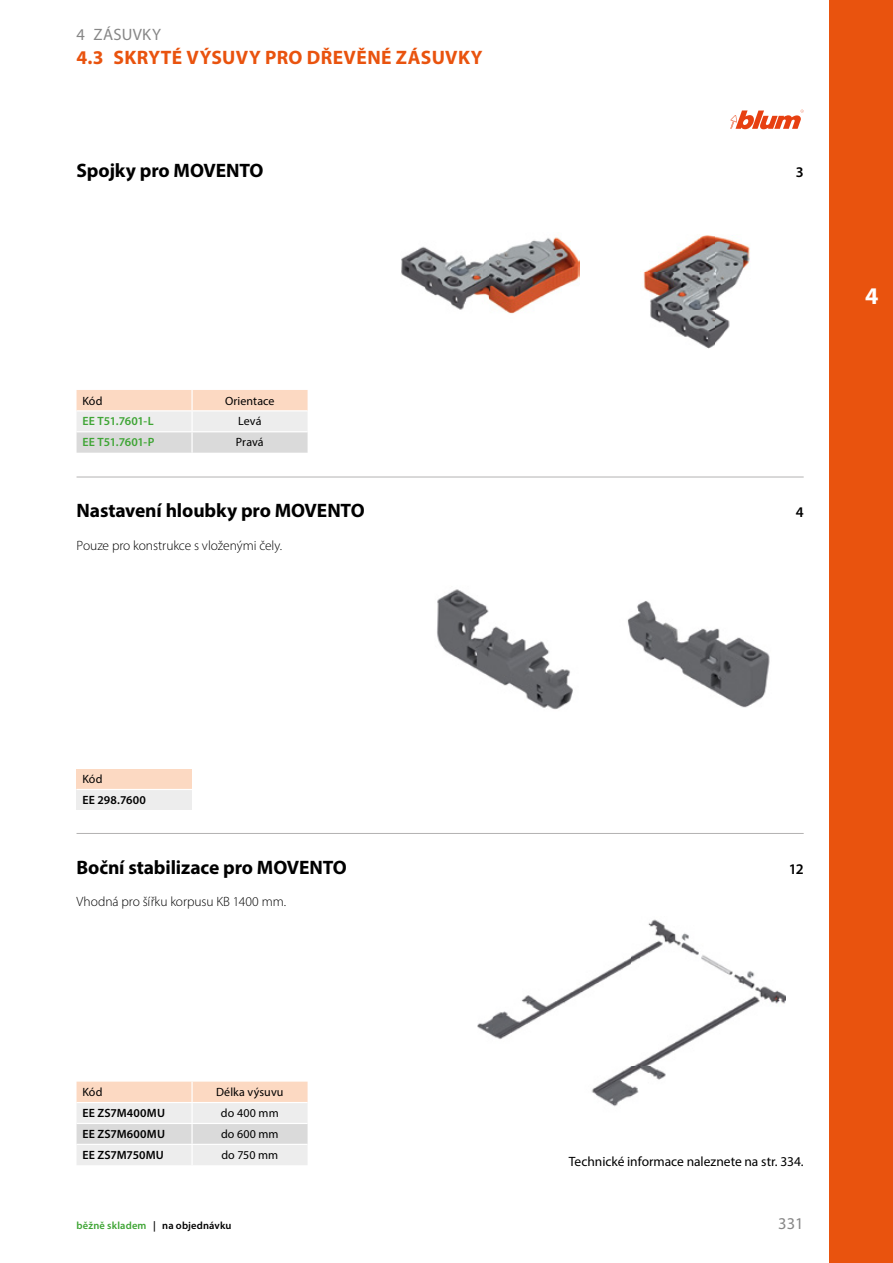
<style>
.page{position:relative;width:893px;height:1263px;background:#fff}
.page>*{position:absolute;margin:0;border:0;box-sizing:border-box;transform-origin:0 0}
.t1{font:700 24px "Myriad Pro";color:#fff}
.t2{font:700 19.5px "Myriad Pro";letter-spacing:-.005em;color:#000}
.t3{font:700 19.5px "Myriad Pro";letter-spacing:.02em;color:#e9530e}
.t4{font:16.5px "Myriad Pro";letter-spacing:.02em;color:#878787}
.t5{font:600 14.85px "Myriad Pro";color:#000}
.t6{font:300 13.5px "Myriad Pro";letter-spacing:-.005em;color:#000}
.t7{font:13.5px "Myriad Pro";letter-spacing:-.005em;color:#000}
.t8{font:12px "Myriad Pro";letter-spacing:.01em;color:#000}
.t9{font:600 12px "Myriad Pro";letter-spacing:.015em;color:#000}
.t10{font:600 12px "Myriad Pro";letter-spacing:-.015em;color:#3fa535}
.t11{font:600 10.5px "Myriad Pro";letter-spacing:.015em;color:#000}
.s1{color:#3fa535}
</style>
<div class="page">
<div style="left:829px;top:0;width:64px;height:1263px;background:#e9530e"></div>
<img style="left:643px;top:235px;width:107px;height:114px">
<img style="left:401px;top:237px;width:178px;height:77px">
<img style="left:437px;top:589px;width:136px;height:121px">
<img style="left:627px;top:601px;width:143px;height:107px">
<img style="left:478px;top:919px;width:307px;height:188px">
<svg style="left:77px;top:390px;width:231px;height:63px;background:#ebe0d8"></svg>
<hr style="left:191px;top:390px;width:2px;height:20px;background:#fff">
<hr style="left:191px;top:411px;width:2px;height:20px;background:#fff">
<hr style="left:77px;top:431px;width:231px;height:1px;background:#fff">
<hr style="left:191px;top:432px;width:2px;height:21px;background:#fff">
<hr style="left:77px;top:410px;width:231px;height:1px;background:#fff">
<svg style="left:77px;top:1081px;width:231px;height:84px;background:#ece3dd"></svg>
<hr style="left:191px;top:1081px;width:2px;height:21px;background:#fff">
<hr style="left:191px;top:1103px;width:2px;height:20px;background:#fff">
<hr style="left:77px;top:1123px;width:231px;height:1px;background:#fff">
<hr style="left:191px;top:1124px;width:2px;height:20px;background:#fff">
<hr style="left:77px;top:1144px;width:231px;height:1px;background:#fff">
<hr style="left:191px;top:1145px;width:2px;height:20px;background:#fff">
<hr style="left:77px;top:1102px;width:231px;height:1px;background:#fff">
<div style="left:77px;top:768px;width:115px;height:21px;background:#fcd9c2"></div>
<div style="left:77px;top:789px;width:115px;height:21px;background:#ededed"></div>
<hr style="left:77px;top:789px;width:115px;height:1px;background:#fff">
<svg style="left:730px;top:110px;width:74px;height:20px"></svg>
<hr style="left:77px;top:833px;width:727px;height:1px;background:#b3b2b2">
<hr style="left:77px;top:477px;width:727px;height:1px;background:#b3b2b2">
<p class="t4" style="left:77px;top:25px;width:86px">4 ZÁSUVKY</p>
<p class="t3" style="left:77px;top:44px;width:408px">4.3 SKRYTÉ VÝSUVY PRO DŘEVĚNÉ ZÁSUVKY</p>
<p class="t2" style="left:77px;top:158px;width:189px">Spojky pro MOVENTO</p>
<p class="t8" style="left:82px;top:393px;width:22px">Kód</p>
<p class="t8" style="left:225px;top:393px;width:51px">Orientace</p>
<p class="t10" style="left:82px;top:414px;width:73px">EE T51.7601-L</p>
<p class="t8" style="left:238px;top:414px;width:25px">Levá</p>
<p class="t10" style="left:82px;top:435px;width:73px">EE T51.7601-P</p>
<p class="t8" style="left:236px;top:435px;width:29px">Pravá</p>
<p class="t2" style="left:77px;top:498px;width:290px">Nastavení hloubky pro MOVENTO</p>
<p class="t6" style="left:77px;top:537px;width:207px">Pouze pro konstrukce s vloženými čely .</p>
<p class="t5" style="left:796px;top:163px;width:9px">3</p>
<p class="t1" style="left:865px;top:280px;width:15px">4</p>
<p class="t5" style="left:796px;top:503px;width:9px">4</p>
<p class="t8" style="left:82px;top:772px;width:22px">Kód</p>
<p class="t9" style="left:82px;top:792px;width:65px">EE 298.7600</p>
<p class="t2" style="left:77px;top:854px;width:272px">Boční stabilizace pro MOVENTO</p>
<p class="t6" style="left:77px;top:894px;width:211px">Vhodná pro šířku korpusu KB 1400 mm .</p>
<p class="t8" style="left:82px;top:1085px;width:22px">Kód</p>
<p class="t8" style="left:216px;top:1085px;width:69px">Délka výsuvu</p>
<p class="t9" style="left:82px;top:1105px;width:84px">EE ZS7M400MU</p>
<p class="t8" style="left:221px;top:1106px;width:59px">do 400 mm</p>
<p class="t9" style="left:82px;top:1126px;width:84px">EE ZS7M600MU</p>
<p class="t8" style="left:221px;top:1126px;width:59px">do 600 mm</p>
<p class="t9" style="left:82px;top:1147px;width:83px">EE ZS7M750MU</p>
<p class="t8" style="left:221px;top:1147px;width:58px">do 750 mm</p>
<p class="t11" style="left:77px;top:1219px;width:156px"><span class="s1">běžně skladem</span> | na objednávku</p>
<p class="t5" style="left:789px;top:859px;width:16px">12</p>
<p class="t7" style="left:569px;top:1153px;width:236px">Technické informace naleznete na str. 334.</p>
<p class="t4" style="left:778px;top:1213px;width:27px">331</p>
</div>
